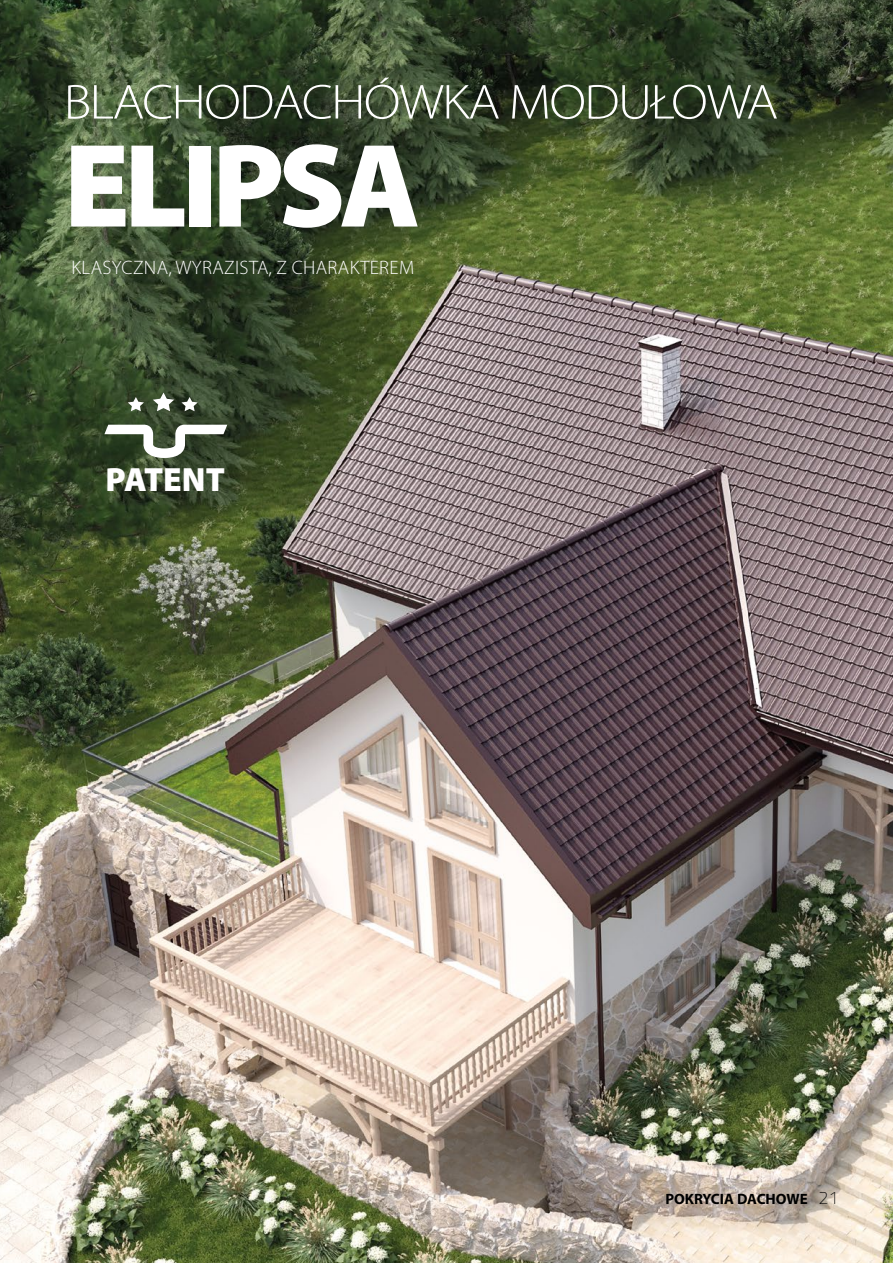
<style>
.page{position:relative;width:893px;height:1263px;background:#fff}
.page>*{position:absolute;margin:0;border:0;box-sizing:border-box;transform-origin:0 0}
.t1{font:900 120px "Myriad Pro";letter-spacing:-.05em;color:#fff}
.t2{font:300 49.5px "Myriad Pro";letter-spacing:-.03em;color:#fff;scale:1.1 1}
.t3{font:900 33.75px "Myriad Pro";color:#fff}
.t4{font:300 19.5px "Myriad Pro";letter-spacing:.02em;color:#fff}
.t5{font:700 15px "Myriad Pro";color:#000}
.s1{font-family:"Titillium";font-weight:100;font-size:18px}
</style>
<div class="page">
<img style="left:0;top:0;width:893px;height:1263px">
<svg style="left:153px;top:393px;width:21px;height:18px"></svg>
<svg style="left:128px;top:397px;width:16px;height:14px"></svg>
<svg style="left:181px;top:397px;width:17px;height:14px"></svg>
<svg style="left:104px;top:425px;width:123px;height:33px"></svg>
<h2 class="t2" style="left:64px;top:75px;width:651px">BLACHODACHÓWKA MODUŁOWA</h2>
<h1 class="t1" style="left:64px;top:106px;width:358px">ELIPSA</h1>
<p class="t4" style="left:71px;top:257px;width:344px">KLASYCZNA, WYRAZISTA, Z CHARAKTEREM</p>
<h3 class="t3" style="left:106px;top:457px;width:121px">PATENT</h3>
<p class="t5" style="left:665px;top:1189px;width:175px">POKRYCIA DACHOWE <span class="s1">21</span></p>
</div>
